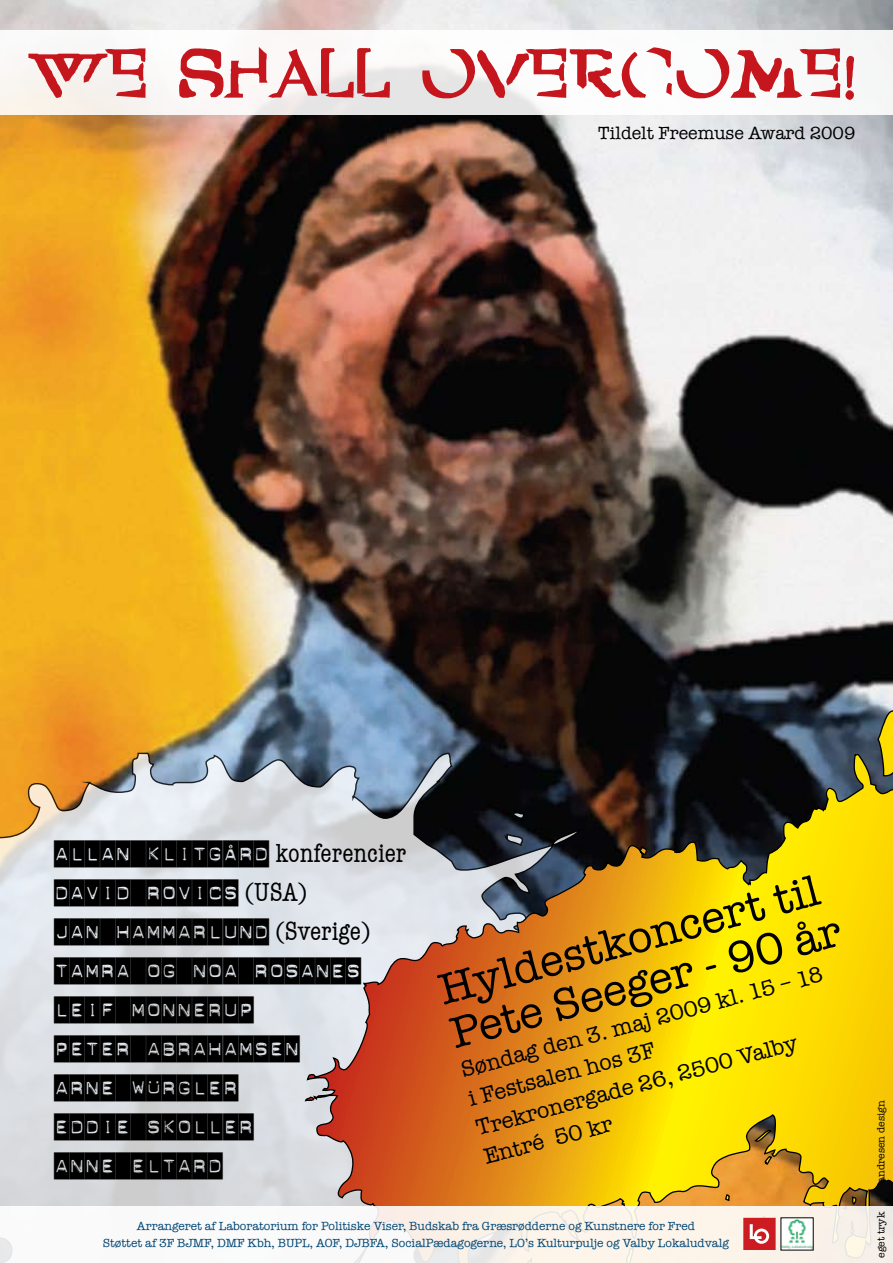
<style>
.page{position:relative;width:893px;height:1263px;background:#fff}
.page>*{position:absolute;margin:0;border:0;box-sizing:border-box;transform-origin:0 0}
.t1{font:60px "Angel";color:#c4161c}
.t2{font:45px/45px "American Typewriter";color:#000}
.t3{font:27px/39px "Dynamoe";color:#000}
.t4{font:22.5px/30px "American Typewriter";color:#000}
.t5{font:18px "American Typewriter";color:#000}
.t6{font:12px/16.5px "American Typewriter";color:#004574;text-align:center}
.t7{font:10.5px "American Typewriter";color:#000}
.s1{font-family:"American Typewriter";font-stretch:condensed}
</style>
<div class="page">
<img style="left:0;top:0;width:893px;height:752px">
<svg style="left:0;top:752px;width:304px;height:454px;background:#d8d7d6"></svg>
<svg style="left:304px;top:709px;width:589px;height:497px;background:#b49034"></svg>
<svg style="left:0;top:31px;width:893px;height:84px"></svg>
<svg style="left:27px;top:46px;width:121px;height:53px"></svg>
<img style="left:177px;top:0;width:214px;height:247px">
<svg style="left:421px;top:38px;width:434px;height:66px"></svg>
<svg style="left:0;top:1206px;width:893px;height:57px;fill:#faf5eb"></svg>
<svg style="left:743px;top:1218px;width:33px;height:32px"></svg>
<img style="left:783px;top:1220px;width:28px;height:28px">
<h1 class="t1" style="left:28px;top:45px;width:834px">WE SHALL OVERCOME!</h1>
<h3 class="t5" style="left:598px;top:122px;width:259px">Tildelt Freemuse Award 2009</h3>
<h3 class="t3" style="left:54px;top:834px;width:354px">ALLAN KLITGÅRD <span class="s1">konferencier<br></span>DAVID ROVICS <span class="s1">(USA)<br></span>JAN HAMMARLUND <span class="s1">(Sverige)<br></span>TAMRA OG NOA ROSANES<br>LEIF MONNERUP<br>PETER ABRAHAMSEN<br>ARNE WÜRGLER<br>EDDIE SKOLLER<br>ANNE ELTARD</h3>
<h2 class="t2" style="left:434px;top:969px;width:404px;rotate:-15deg">Hyldestkoncert til<br>Pete Seeger - 90 år</h2>
<h3 class="t4" style="left:457px;top:1056px;width:376px;rotate:-15deg">Søndag den 3. maj 2009 kl. 15 – 18 i Festsalen hos 3F<br>Trekronergade 26, 2500 Valby<br>Entré 50 kr</h3>
<p class="t6" style="left:103px;top:1218px;width:628px">Arrangeret af Laboratorium for Politiske Viser, Budskab fra Græsrødderne og Kunstnere for Fred<br>Støttet af 3F BJMF, DMF Kbh, BUPL, AOF, DJBFA, SocialPædagogerne, LO’s Kulturpulje og Valby Lokaludvalg</p>
<p class="t7" style="left:875px;top:1183px;width:84px;rotate:-90deg">andresen design</p>
<p class="t7" style="left:875px;top:1257px;width:47px;rotate:-90deg">eget tryk</p>
</div>
